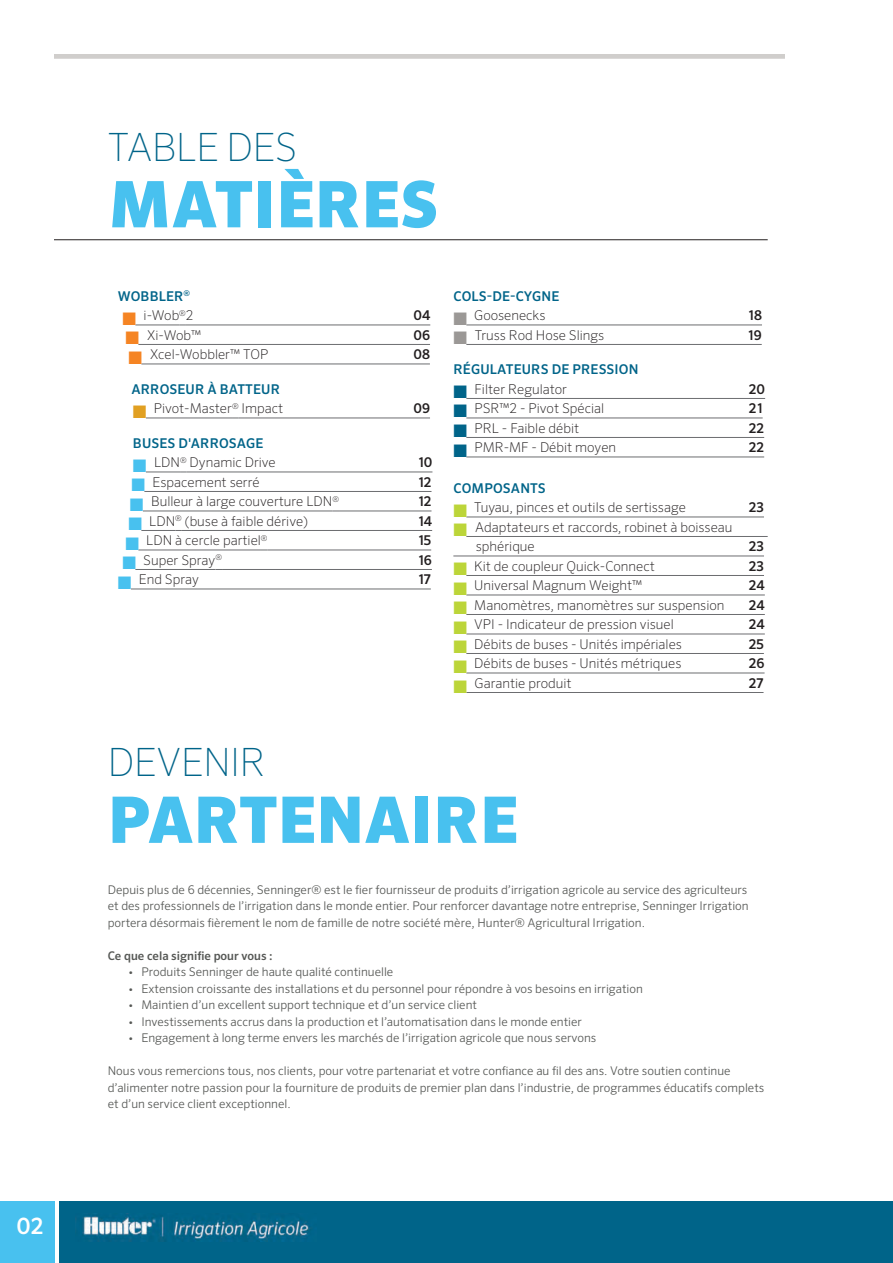
<style>
.page{position:relative;width:893px;height:1263px;background:#fff}
.page>*{position:absolute;margin:0;border:0;box-sizing:border-box;transform-origin:0 0}
.t1{font:900 64.2px "Sero Pro";letter-spacing:.01em;color:#48c1ef}
.t2{font:100 39px "Sero Pro";letter-spacing:-.01em;color:#006489}
.t3{font:500 22.5px "Sero Pro";color:#fff}
.t4{font:200 13.5px/19.5px "Sero Pro";color:#231f20}
.t5{font:500 13.5px "Sero Pro";letter-spacing:.01em;color:#006489}
.t6{font:500 13.5px "Sero Pro";color:#231f20}
.t7{font:300 12px/16.5px "Sero Pro";color:#565855}
.t8{font:500 12px "Sero Pro";color:#565855}
.s1{color:#f58423}
.s2{color:#e1a022}
.s3{color:#48c1ef}
.s4{color:#9b9896}
.s5{color:#006489}
.s6{color:#bcd539}
</style>
<div class="page">
<div style="left:60px;top:1201px;width:833px;height:62px;background:#006489"></div>
<div style="left:0;top:1201px;width:55px;height:62px;background:#48c1ef"></div>
<img style="left:76px;top:1216px;width:233px;height:25px">
<div style="left:54px;top:54px;width:731px;height:5px;background:#d0cecc"></div>
<hr style="left:54px;top:239px;width:714px;height:1px;background:#231f20">
<hr style="left:466px;top:325px;width:296px;height:1px;background:#6c6d70">
<hr style="left:466px;top:344px;width:296px;height:1px;background:#6c6d70">
<hr style="left:466px;top:398px;width:299px;height:1px;background:#6c6d70">
<hr style="left:466px;top:418px;width:297px;height:1px;background:#6c6d70">
<hr style="left:466px;top:437px;width:298px;height:1px;background:#6c6d70">
<hr style="left:466px;top:457px;width:298px;height:1px;background:#6c6d70">
<hr style="left:466px;top:517px;width:298px;height:1px;background:#6c6d70">
<hr style="left:466px;top:536px;width:302px;height:1px;background:#6c6d70">
<hr style="left:453px;top:556px;width:311px;height:1px;background:#6c6d70">
<hr style="left:466px;top:575px;width:298px;height:1px;background:#6c6d70">
<hr style="left:466px;top:595px;width:299px;height:1px;background:#6c6d70">
<hr style="left:466px;top:614px;width:299px;height:1px;background:#6c6d70">
<hr style="left:466px;top:634px;width:299px;height:1px;background:#6c6d70">
<hr style="left:466px;top:653px;width:298px;height:1px;background:#6c6d70">
<hr style="left:466px;top:673px;width:299px;height:1px;background:#6c6d70">
<hr style="left:466px;top:692px;width:297px;height:1px;background:#6c6d70">
<hr style="left:135px;top:325px;width:44px;height:1px;background:#6c6d70">
<hr style="left:186px;top:325px;width:244px;height:1px;background:#6c6d70">
<hr style="left:138px;top:344px;width:292px;height:1px;background:#6c6d70">
<hr style="left:141px;top:364px;width:289px;height:1px;background:#6c6d70">
<hr style="left:146px;top:418px;width:86px;height:1px;background:#6c6d70">
<hr style="left:239px;top:418px;width:191px;height:1px;background:#6c6d70">
<hr style="left:146px;top:472px;width:34px;height:1px;background:#6c6d70">
<hr style="left:187px;top:472px;width:245px;height:1px;background:#6c6d70">
<hr style="left:144px;top:491px;width:287px;height:1px;background:#6c6d70">
<hr style="left:143px;top:511px;width:189px;height:1px;background:#6c6d70">
<hr style="left:339px;top:511px;width:92px;height:1px;background:#6c6d70">
<hr style="left:141px;top:530px;width:34px;height:1px;background:#6c6d70">
<hr style="left:182px;top:530px;width:250px;height:1px;background:#6c6d70">
<hr style="left:138px;top:550px;width:123px;height:1px;background:#6c6d70">
<hr style="left:268px;top:550px;width:163px;height:1px;background:#6c6d70">
<hr style="left:135px;top:569px;width:80px;height:1px;background:#6c6d70">
<hr style="left:222px;top:569px;width:210px;height:1px;background:#6c6d70">
<hr style="left:131px;top:589px;width:300px;height:1px;background:#6c6d70">
<h3 class="t3" style="left:16px;top:1212px;width:29px">02</h3>
<h2 class="t2" style="left:108px;top:124px;width:191px">TABLE DES</h2>
<h1 class="t1" style="left:108px;top:165px;width:331px">MATIÈRES</h1>
<p class="t5" style="left:118px;top:288px;width:74px">WOBBLER<sup>®</sup></p>
<p class="t4" style="left:122px;top:306px;width:73px"><span class="s1">■</span> i-Wob<sup>®</sup>2</p>
<p class="t6" style="left:413px;top:307px;width:18px">04</p>
<p class="t4" style="left:125px;top:325px;width:77px"><span class="s1">■</span> Xi-Wob™</p>
<p class="t6" style="left:413px;top:327px;width:18px">06</p>
<p class="t4" style="left:128px;top:345px;width:141px"><span class="s1">■</span> Xcel-Wobbler™ TOP</p>
<p class="t6" style="left:413px;top:346px;width:18px">08</p>
<p class="t5" style="left:131px;top:381px;width:150px">ARROSEUR À BATTEUR</p>
<p class="t4" style="left:133px;top:399px;width:152px"><span class="s2">■</span> Pivot-Master<sup>®</sup> Impact</p>
<p class="t6" style="left:413px;top:400px;width:18px">09</p>
<p class="t5" style="left:133px;top:435px;width:132px">BUSES D'ARROSAGE</p>
<p class="t4" style="left:133px;top:453px;width:144px"><span class="s3">■</span> LDN<sup>®</sup> Dynamic Drive</p>
<p class="t6" style="left:419px;top:454px;width:15px">10</p>
<p class="t4" style="left:131px;top:472px;width:130px"><span class="s3">■</span> Espacement serré</p>
<p class="t6" style="left:419px;top:474px;width:14px">12</p>
<p class="t4" style="left:130px;top:492px;width:211px"><span class="s3">■</span> Bulleur à large couverture LDN<sup>®</sup></p>
<p class="t6" style="left:419px;top:493px;width:14px">12</p>
<p class="t4" style="left:128px;top:511px;width:181px"><span class="s3">■</span> LDN<sup>®</sup> (buse à faible dérive)</p>
<p class="t6" style="left:419px;top:513px;width:15px">14</p>
<p class="t4" style="left:125px;top:531px;width:144px"><span class="s3">■</span> LDN à cercle partiel<sup>®</sup></p>
<p class="t6" style="left:419px;top:532px;width:14px">15</p>
<p class="t4" style="left:122px;top:550px;width:101px"><span class="s3">■</span> Super Spray<sup>®</sup></p>
<p class="t6" style="left:419px;top:552px;width:15px">16</p>
<p class="t4" style="left:118px;top:570px;width:83px"><span class="s3">■</span> End Spray</p>
<p class="t6" style="left:419px;top:571px;width:14px">17</p>
<p class="t5" style="left:453px;top:288px;width:107px">COLS-DE-CYGNE</p>
<p class="t4" style="left:453px;top:306px;width:94px"><span class="s4">■</span> Goosenecks</p>
<p class="t6" style="left:749px;top:307px;width:15px">18</p>
<p class="t4" style="left:453px;top:325px;width:152px"><span class="s4">■</span> Truss Rod Hose Slings</p>
<p class="t6" style="left:748px;top:327px;width:15px">19</p>
<p class="t5" style="left:453px;top:361px;width:187px">RÉGULATEURS DE PRESSION</p>
<p class="t4" style="left:453px;top:379px;width:115px"><span class="s5">■</span> Filter Regulator</p>
<p class="t6" style="left:749px;top:381px;width:18px">20</p>
<p class="t4" style="left:453px;top:399px;width:152px"><span class="s5">■</span> PSR™2 - Pivot Spécial</p>
<p class="t6" style="left:749px;top:400px;width:15px">21</p>
<p class="t4" style="left:453px;top:418px;width:127px"><span class="s5">■</span> PRL - Faible débit</p>
<p class="t6" style="left:749px;top:420px;width:17px">22</p>
<p class="t4" style="left:453px;top:438px;width:164px"><span class="s5">■</span> PMR-MF - Débit moyen</p>
<p class="t6" style="left:749px;top:439px;width:17px">22</p>
<p class="t5" style="left:453px;top:480px;width:94px">COMPOSANTS</p>
<p class="t4" style="left:453px;top:498px;width:234px"><span class="s6">■</span> Tuyau, pinces et outils de sertissage</p>
<p class="t6" style="left:749px;top:499px;width:17px">23</p>
<p class="t4" style="left:476px;top:517px;width:258px;text-indent:-23px"><span class="s6">■</span> Adaptateurs et raccords, robinet à boisseau sphérique</p>
<p class="t6" style="left:749px;top:538px;width:17px">23</p>
<p class="t4" style="left:453px;top:556px;width:203px"><span class="s6">■</span> Kit de coupleur Quick-Connect</p>
<p class="t6" style="left:749px;top:558px;width:17px">23</p>
<p class="t4" style="left:453px;top:576px;width:190px"><span class="s6">■</span> Universal Magnum Weight™</p>
<p class="t6" style="left:749px;top:577px;width:17px">24</p>
<p class="t4" style="left:453px;top:595px;width:273px"><span class="s6">■</span> Manomètres, manomètres sur suspension</p>
<p class="t6" style="left:749px;top:597px;width:17px">24</p>
<p class="t4" style="left:453px;top:615px;width:222px"><span class="s6">■</span> VPI - Indicateur de pression visuel</p>
<p class="t6" style="left:749px;top:616px;width:17px">24</p>
<p class="t4" style="left:453px;top:634px;width:230px"><span class="s6">■</span> Débits de buses - Unités impériales</p>
<p class="t6" style="left:749px;top:636px;width:16px">25</p>
<p class="t4" style="left:453px;top:654px;width:230px"><span class="s6">■</span> Débits de buses - Unités métriques</p>
<p class="t6" style="left:749px;top:655px;width:17px">26</p>
<p class="t4" style="left:453px;top:673px;width:120px"><span class="s6">■</span> Garantie produit</p>
<p class="t6" style="left:749px;top:675px;width:16px">27</p>
<h2 class="t2" style="left:108px;top:739px;width:159px">DEVENIR</h2>
<h1 class="t1" style="left:108px;top:780px;width:411px">PARTENAIRE</h1>
<p class="t7" style="left:108px;top:881px;width:642px;text-align:justify">Depuis plus de 6 décennies, Senninger® est le fier fournisseur de produits d’irrigation agricole au service des agriculteurs et des professionnels de l’irrigation dans le monde entier. Pour renforcer davantage notre entreprise, Senninger Irrigation portera désormais fièrement le nom de famille de notre société mère, Hunter® Agricultural Irrigation.</p>
<p class="t8" style="left:108px;top:948px;width:167px">Ce que cela signifie pour vous :</p>
<p class="t7" style="left:141px;top:964px;width:503px">Produits Senninger de haute qualité continuelle<br>Extension croissante des installations et du personnel pour répondre à vos besoins en irrigation Maintien d’un excellent support technique et d’un service client<br>Investissements accrus dans la production et l’automatisation dans le monde entier Engagement à long terme envers les marchés de l’irrigation agricole que nous servons</p>
<p class="t7" style="left:108px;top:1063px;width:658px">Nous vous remercions tous, nos clients, pour votre partenariat et votre confiance au fil des ans. Votre soutien continue d’alimenter notre passion pour la fourniture de produits de premier plan dans l’industrie, de programmes éducatifs complets et d’un service client exceptionnel.</p>
</div>
